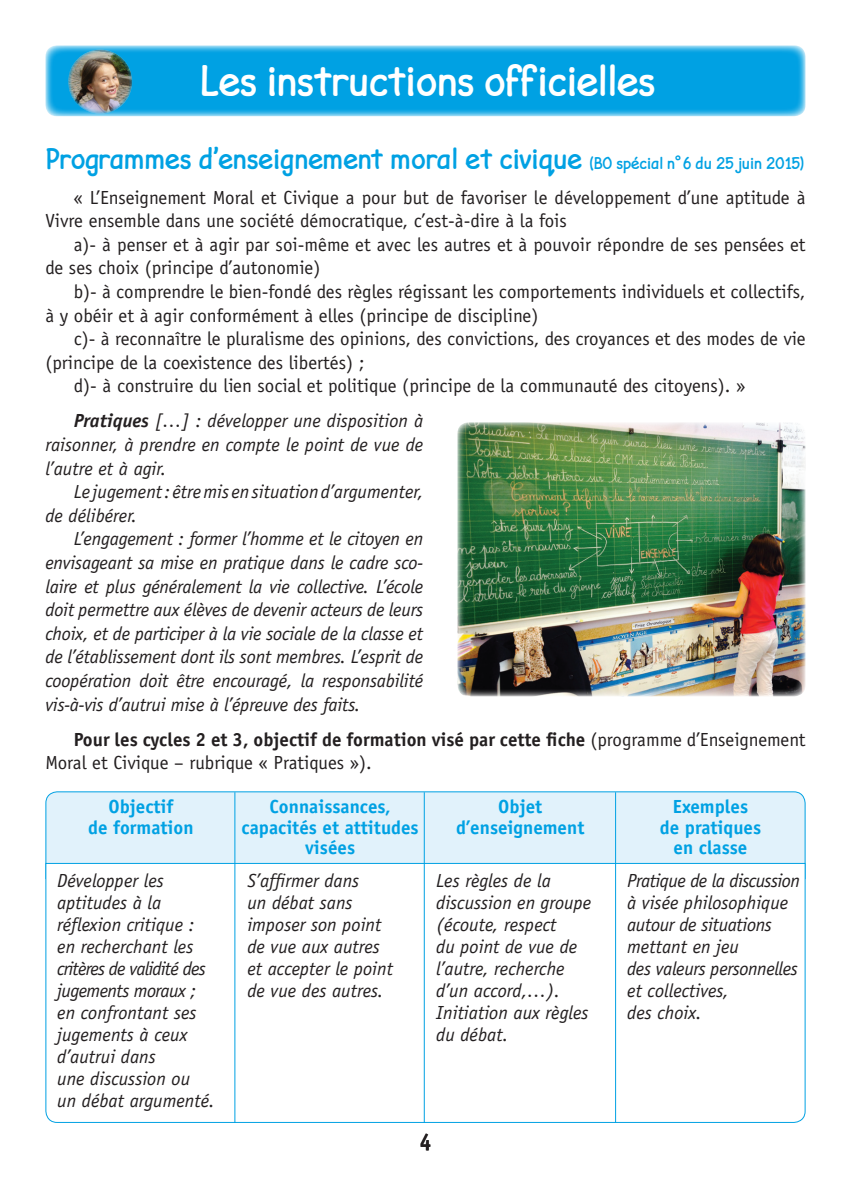
<style>
.page{position:relative;width:851px;height:1191px;background:#fff}
.page>*{position:absolute;margin:0;border:0;box-sizing:border-box;transform-origin:0 0}
.t1{font:44px "Finale Copyist Text Ext";letter-spacing:-.01em;color:#fff}
.t2{font:30px "Finale Copyist Text Ext";color:#00a1e3}
.t3{font:700 24px "Officina Sans";color:#231f20;scale:.85 1}
.t4{font:italic 19px/22px "Officina Sans";color:#231f20}
.t5{font:19px/23.6px "Officina Sans";color:#231f20}
.t6{font:italic 19px/22px "Officina Sans";letter-spacing:-.02em;color:#231f20}
.t7{font:700 19px/20px "Officina Sans";color:#00a1e3;text-align:center}
.s1{font-size:17px}
.s2{font-weight:700}
</style>
<div class="page">
<svg style="left:45px;top:45px;width:760px;height:71px;background:#11a7e4"></svg>
<div style="left:45px;top:791px;width:761px;height:71px;background:#e1f2fb"></div>
<svg style="left:45px;top:862px;width:761px;height:261px"></svg>
<hr style="left:234px;top:792px;width:1px;height:331px;background:#00a1e3">
<hr style="left:615px;top:792px;width:1px;height:331px;background:#00a1e3">
<hr style="left:423px;top:792px;width:1px;height:331px;background:#00a1e3">
<img style="left:457px;top:422px;width:348px;height:274px">
<img style="left:68px;top:50px;width:64px;height:64px;border-radius:32px">
<p class="t1" style="left:199px;top:54px;width:457px">Les instructions officielles</p>
<p class="t2" style="left:45px;top:140px;width:760px">Programmes d’enseignement moral et civique <span class="s1">(BO spécial n°6 du 25 juin 2015)</span></p>
<p class="t5" style="left:45px;top:185px;width:761px;text-indent:28px">« L’Enseignement Moral et Civique a pour but de favoriser le développement d’une aptitude à<br>Vivre ensemble dans une société démocratique, c’est-à-dire à la fois</p>
<p class="t5" style="left:45px;top:232px;width:761px;text-indent:28px">a)- à penser et à agir par soi-même et avec les autres et à pouvoir répondre de ses pensées et de ses choix (principe d’autonomie)</p>
<p class="t5" style="left:45px;top:280px;width:761px;text-indent:28px">b)- à comprendre le bien-fondé des règles régissant les comportements individuels et collectifs, à y obéir et à agir conformément à elles (principe de discipline)</p>
<p class="t5" style="left:45px;top:327px;width:761px;text-indent:28px">c)- à reconnaître le pluralisme des opinions, des convictions, des croyances et des modes de vie (principe de la coexistence des libertés) ;</p>
<p class="t5" style="left:74px;top:374px;width:673px">d)- à construire du lien social et politique (principe de la communauté des citoyens). »</p>
<p class="t4" style="left:45px;top:409px;width:379px;line-height:23.6px;text-align:justify;text-indent:28px"><span class="s2">Pratiques</span> […] : développer une disposition à raisonner, à prendre en compte le point de vue de l’autre et à agir.</p>
<p class="t4" style="left:45px;top:480px;width:379px;line-height:23.6px;text-indent:28px">Le jugement : être mis en situation d’argumenter, de délibérer.</p>
<p class="t4" style="left:45px;top:527px;width:379px;line-height:23.6px;text-align:justify;text-indent:28px">L’engagement : former l’homme et le citoyen en envisageant sa mise en pratique dans le cadre sco&shy;laire et plus généralement la vie collective. L’école doit permettre aux élèves de devenir acteurs de leurs choix, et de participer à la vie sociale de la classe et de l’établissement dont ils sont membres. L’esprit de coopération doit être encouragé, la responsabilité vis-à-vis d’autrui mise à l’épreuve des faits.</p>
<p class="t5" style="left:45px;top:727px;width:761px;text-indent:28px"><span class="s2">Pour les cycles 2 et 3, objectif de formation visé par cette fiche</span> (programme d’Enseignement<br>Moral et Civique – rubrique « Pratiques »).</p>
<p class="t7" style="left:88px;top:797px;width:107px">Objectif<br>de formation</p>
<p class="t7" style="left:241px;top:797px;width:178px">Connaissances, capacités et attitudes visées</p>
<p class="t7" style="left:456px;top:797px;width:130px">Objet d’enseignement</p>
<p class="t7" style="left:659px;top:797px;width:103px">Exemples<br>de pratiques en classe</p>
<p class="t4" style="left:57px;top:869px;width:159px">Développer les aptitudes à la réflexion critique : en recherchant les critères de validité des jugements moraux ; en confrontant ses jugements à ceux d’autrui dans<br>une discussion ou<br>un débat argumenté.</p>
<p class="t4" style="left:247px;top:869px;width:147px">S’affirmer dans<br>un débat sans imposer son point de vue aux autres et accepter le point de vue des autres.</p>
<p class="t4" style="left:436px;top:869px;width:156px">Les règles de la discussion en groupe (écoute, respect<br>du point de vue de l’autre, recherche d’un accord,…).<br>Initiation aux règles du débat.</p>
<p class="t6" style="left:627px;top:869px;width:174px">Pratique de la discussion à visée philosophique autour de situations mettant en jeu<br>des valeurs personnelles et collectives,<br>des choix.</p>
<p class="t3" style="left:420px;top:1127px;width:15px">4</p>
</div>
